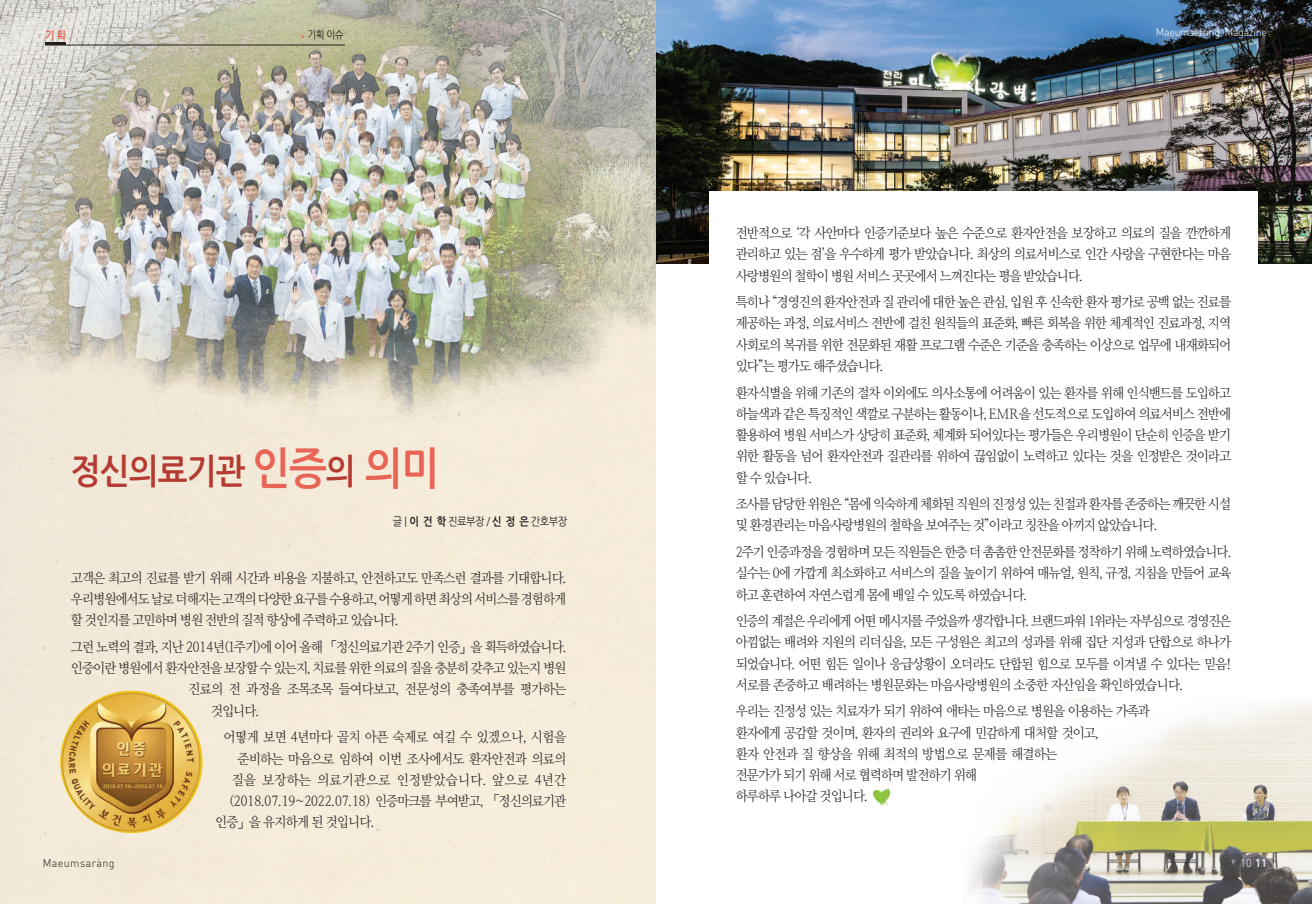
<style>
.page{position:relative;width:1312px;height:904px;background:#fff}
.page>*{position:absolute;margin:0;border:0;box-sizing:border-box;transform-origin:0 0}
.t1{font:34.5px "Nanum Gothic OTF Bold";letter-spacing:-.03em;color:#b53b32;scale:.92 1}
.t2{font:13.75px/21.2px "Nanum Myeongjo OTF";letter-spacing:-.07em;color:#231f20;text-align:justify;scale:.92 1}
.t3{font:13.75px "Nanum Myeongjo OTF";letter-spacing:-.05em;color:#231f20;scale:.92 1}
.t4{font:13.75px "Nanum Myeongjo OTF";letter-spacing:-.025em;color:#231f20;scale:.92 1}
.t5{font:13.75px "Nanum Myeongjo OTF";letter-spacing:.01em;color:#231f20;scale:.93 1}
.t6{font:11.25px "Nanum Gothic OTF";letter-spacing:-.05em;color:#231f20;scale:.9 1}
.t7{font:300 11.25px "DIN";letter-spacing:.035em;color:#231f20;scale:.95 1}
.t8{font:300 11.25px "DIN";color:#fff;scale:.95 1}
.t9{font:11.25px "Nanum Gothic OTF Bold";color:#e76457;scale:.9 1}
.t10{font:300 11.12px "DIN";letter-spacing:-.025em;color:#fff;scale:.95 1}
.t11{font:10.62px "Nanum Gothic OTF";color:#231f20;scale:.89 1}
.s1{color:#e76457}
.s2{font-size:43.75px;color:#e76457}
.s3{font-family:"Nanum Gothic OTF Bold"}
.s4{font-weight:500}
</style>
<div class="page">
<img style="left:656px;top:0;width:655px;height:263px">
<div style="left:709px;top:191px;width:548px;height:270px;background:#fff"></div>
<img style="left:970px;top:698px;width:341px;height:206px">
<img style="left:0;top:0;width:656px;height:904px">
<hr style="left:45px;top:42px;width:21px;height:3px;background:#231f20">
<hr style="left:45px;top:45px;width:300px;height:1px;background:#231f20">
<img style="left:60px;top:690px;width:142px;height:143px;border-radius:71px">
<svg style="left:873px;top:788px;width:17px;height:18px"></svg>
<p class="t9" style="left:45px;top:30px;width:25px">기 획</p>
<p class="t11" style="left:298px;top:28px;width:53px"><span class="s1">•</span>기획 이슈</p>
<h1 class="t1" style="left:71px;top:453px;width:402px">정신의료기관 <span class="s2">인증</span>의 <span class="s2">의미</span></h1>
<p class="t6" style="left:393px;top:515px;width:195px">글 | <span class="s3">이 건 학</span> 진료부장 / <span class="s3">신 정 은</span> 간호부장</p>
<p class="t2" style="left:71px;top:566px;width:540px">고객은 최고의 진료를 받기 위해 시간과 비용을 지불하고, 안전하고도 만족스런 결과를 기대합니다. 우리병원에서도 날로 더해지는 고객의 다양한 요구를 수용하고, 어떻게 하면 최상의 서비스를 경험하게 할 것인지를 고민하며 병원 전반의 질적 향상에 주력하고 있습니다.</p>
<p class="t2" style="left:71px;top:635px;width:540px">그런 노력의 결과, 지난 2014년(1주기)에 이어 올해 「정신의료기관 2주기 인증」을 획득하였습니다.</p>
<p class="t2" style="left:71px;top:656px;width:540px">인증이란 병원에서 환자안전을 보장할 수 있는지, 치료를 위한 의료의 질을 충분히 갖추고 있는지 병원</p>
<p class="t3" style="left:188px;top:680px;width:412px">진료의 전 과정을 조목조목 들여다보고, 전문성의 충족여부를 평가하는</p>
<p class="t2" style="left:211px;top:699px;width:54px">것입니다.</p>
<p class="t4" style="left:223px;top:728px;width:374px">어떻게 보면 4년마다 골치 아픈 숙제로 여길 수 있겠으나, 시험을</p>
<p class="t3" style="left:237px;top:750px;width:359px">준비하는 마음으로 임하여 이번 조사에서도 환자안전과 의료의</p>
<p class="t5" style="left:232px;top:771px;width:361px">질을 보장하는 의료기관으로 인정받았습니다. 앞으로 4년간</p>
<p class="t2" style="left:229px;top:789px;width:367px">(2018.07.19~2022.07.18) 인증마크를 부여받고, 「정신의료기관</p>
<p class="t2" style="left:215px;top:811px;width:174px">인증」을 유지하게 된 것입니다.</p>
<p class="t7" style="left:43px;top:856px;width:77px">Maeumsarang</p>
<p class="t10" style="left:1155px;top:26px;width:118px">Maeumsarang Magazine</p>
<p class="t2" style="left:735px;top:222px;width:540px">전반적으로 ‘각 사안마다 인증기준보다 높은 수준으로 환자안전을 보장하고 의료의 질을 깐깐하게 관리하고 있는 점’을 우수하게 평가 받았습니다. 최상의 의료서비스로 인간 사랑을 구현한다는 마음 사랑병원의 철학이 병원 서비스 곳곳에서 느껴진다는 평을 받았습니다.</p>
<p class="t2" style="left:735px;top:291px;width:540px">특히나 “경영진의 환자안전과 질 관리에 대한 높은 관심, 입원 후 신속한 환자 평가로 공백 없는 진료를 제공하는 과정, 의료서비스 전반에 걸친 원칙들의 표준화, 빠른 회복을 위한 체계적인 진료과정, 지역 사회로의 복귀를 위한 전문화된 재활 프로그램 수준은 기준을 충족하는 이상으로 업무에 내재화되어 있다”는 평가도 해주셨습니다.</p>
<p class="t2" style="left:735px;top:381px;width:540px">환자식별을 위해 기존의 절차 이외에도 의사소통에 어려움이 있는 환자를 위해 인식밴드를 도입하고 하늘색과 같은 특징적인 색깔로 구분하는 활동이나, EMR을 선도적으로 도입하여 의료서비스 전반에 활용하여 병원 서비스가 상당히 표준화, 체계화 되어있다는 평가들은 우리병원이 단순히 인증을 받기 위한 활동을 넘어 환자안전과 질관리를 위하여 끊임없이 노력하고 있다는 것을 인정받은 것이라고 할 수 있습니다.</p>
<p class="t2" style="left:735px;top:493px;width:540px">조사를 담당한 위원은 “몸에 익숙하게 체화된 직원의 진정성 있는 친절과 환자를 존중하는 깨끗한 시설 및 환경관리는 마음사랑병원의 철학을 보여주는 것”이라고 칭찬을 아끼지 않았습니다.</p>
<p class="t2" style="left:735px;top:540px;width:540px">2주기 인증과정을 경험하며 모든 직원들은 한층 더 촘촘한 안전문화를 정착하기 위해 노력하였습니다. 실수는 0에 가깝게 최소화하고 서비스의 질을 높이기 위하여 매뉴얼, 원칙, 규정, 지침을 만들어 교육 하고 훈련하여 자연스럽게 몸에 배일 수 있도록 하였습니다.</p>
<p class="t2" style="left:735px;top:609px;width:540px">인증의 계절은 우리에게 어떤 메시지를 주었을까 생각합니다. 브랜드파워 1위라는 자부심으로 경영진은 아낌없는 배려와 지원의 리더십을, 모든 구성원은 최고의 성과를 위해 집단 지성과 단합으로 하나가 되었습니다. 어떤 힘든 일이나 응급상황이 오더라도 단합된 힘으로 모두를 이겨낼 수 있다는 믿음! 서로를 존중하고 배려하는 병원문화는 마음사랑병원의 소중한 자산임을 확인하였습니다.</p>
<p class="t2" style="left:735px;top:700px;width:451px;text-align:left">우리는 진정성 있는 치료자가 되기 위하여 애타는 마음으로 병원을 이용하는 가족과 환자에게 공감할 것이며, 환자의 권리와 요구에 민감하게 대처할 것이고,<br>환자 안전과 질 향상을 위해 최적의 방법으로 문제를 해결하는<br>전문가가 되기 위해 서로 협력하며 발전하기 위해<br>하루하루 나아갈 것입니다.</p>
<p class="t8" style="left:1239px;top:856px;width:30px">10 <span class="s4">11</span></p>
</div>
